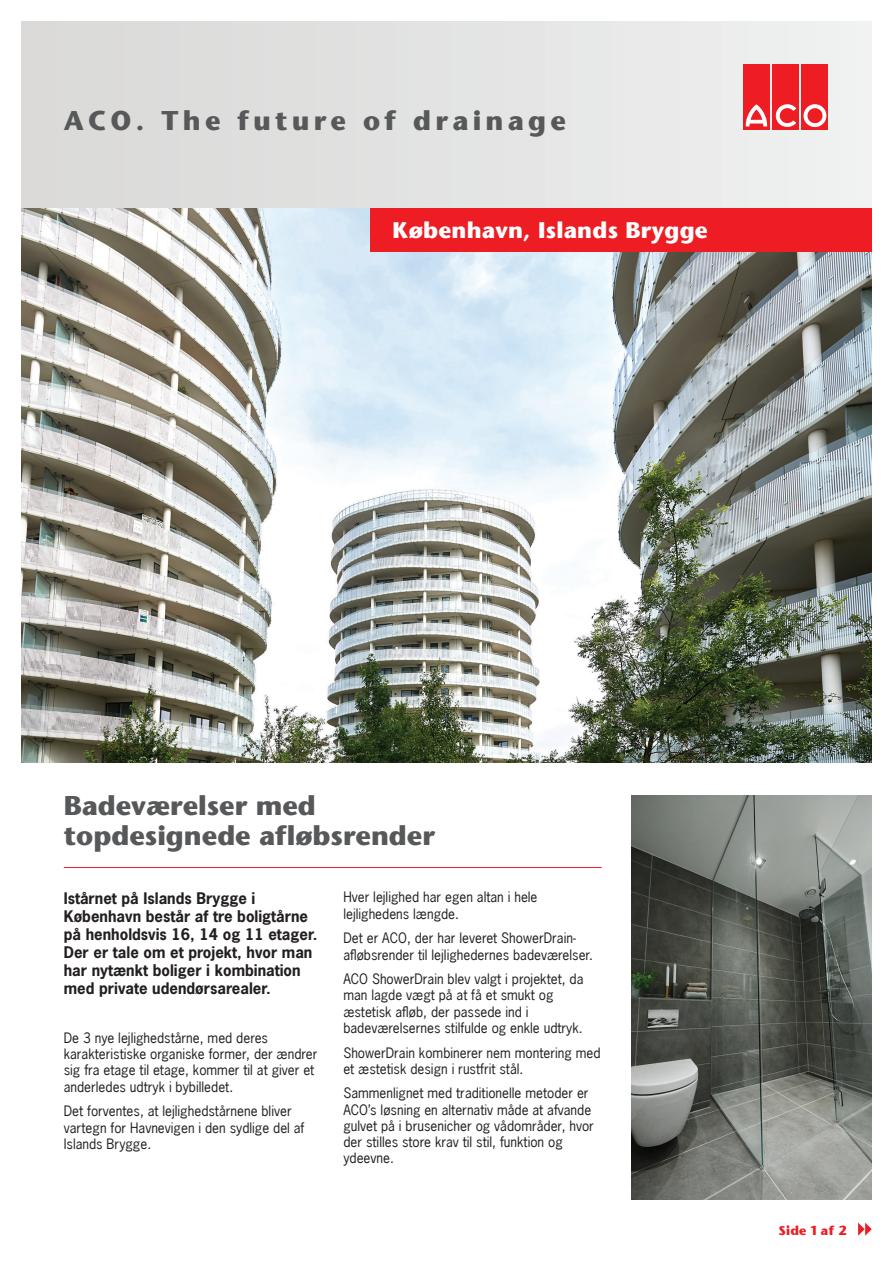
<style>
.page{position:relative;width:893px;height:1263px;background:#fff}
.page>*{position:absolute;margin:0;border:0;box-sizing:border-box;transform-origin:0 0}
.t1{font:700 27px/30px "Stone Sans";color:#57585a}
.t2{font:700 27px "Stone Sans";letter-spacing:.16em;color:#57585a}
.t3{font:700 22.5px "Stone Sans";letter-spacing:.01em;color:#fff}
.t4{font:700 15px/18px "News Gothic";color:#231f20}
.t5{font:13.5px/16.2px "News Gothic";color:#231f20}
.t6{font:700 12px "Stone Sans";color:#ee1d23}
</style>
<div class="page">
<img style="left:21px;top:208px;width:851px;height:555px">
<div style="left:21px;top:21px;width:851px;height:187px;background:linear-gradient(to right,#d8d8d7,#eff1f1)"></div>
<div style="left:370px;top:208px;width:502px;height:43px;background:#ee1d23"></div>
<div style="left:743px;top:64px;width:27px;height:66px;background:#ee1d23"></div>
<div style="left:772px;top:64px;width:27px;height:66px;background:#ee1d23"></div>
<div style="left:801px;top:64px;width:27px;height:66px;background:#ee1d23"></div>
<svg style="left:746px;top:104px;width:21px;height:22px"></svg>
<svg style="left:775px;top:104px;width:21px;height:23px"></svg>
<svg style="left:803px;top:104px;width:24px;height:23px"></svg>
<svg style="left:858px;top:1222px;width:14px;height:14px"></svg>
<hr style="left:64px;top:867px;width:538px;height:1px;background:#ee1d23">
<img style="left:632px;top:795px;width:240px;height:404px">
<h1 class="t2" style="left:64px;top:104px;width:504px">ACO. The future of drainage</h1>
<h2 class="t3" style="left:393px;top:217px;width:317px">København, Islands Brygge</h2>
<h1 class="t1" style="left:64px;top:791px;width:373px">Badeværelser med topdesignede afløbsrender</h1>
<p class="t4" style="left:64px;top:889px;width:255px">Istårnet på Islands Brygge i<br>København består af tre boligtårne på henholdsvis 16, 14 og 11 etager.<br>Der er tale om et projekt, hvor man har nytænkt boliger i kombination med private udendørsarealer.</p>
<p class="t5" style="left:64px;top:1030px;width:255px">De 3 nye lejlighedstårne, med deres karakteristiske organiske former, der ændrer sig fra etage til etage, kommer til at giver et anderledes udtryk i bybilledet.</p>
<p class="t5" style="left:64px;top:1103px;width:242px">Det forventes, at lejlighedstårnene bliver vartegn for Havnevigen i den sydlige del af<br>Islands Brygge.</p>
<p class="t5" style="left:343px;top:889px;width:196px">Hver lejlighed har egen altan i hele lejlighedens længde.</p>
<p class="t5" style="left:343px;top:930px;width:251px">Det er ACO, der har leveret ShowerDrain&shy;afløbsrender til lejlighedernes badeværelser.</p>
<p class="t5" style="left:343px;top:971px;width:242px">ACO ShowerDrain blev valgt i projektet, da man lagde vægt på at få et smukt og æstetisk afløb, der passede ind i badeværelsernes stilfulde og enkle udtryk.</p>
<p class="t5" style="left:343px;top:1044px;width:259px">ShowerDrain kombinerer nem montering med et æstetisk design i rustfrit stål.</p>
<p class="t5" style="left:343px;top:1085px;width:252px">Sammenlignet med traditionelle metoder er ACO’s løsning en alternativ måde at afvande gulvet på i brusenicher og vådområder, hvor der stilles store krav til stil, funktion og ydeevne.</p>
<p class="t6" style="left:778px;top:1222px;width:70px">Side 1 af 2</p>
</div>
